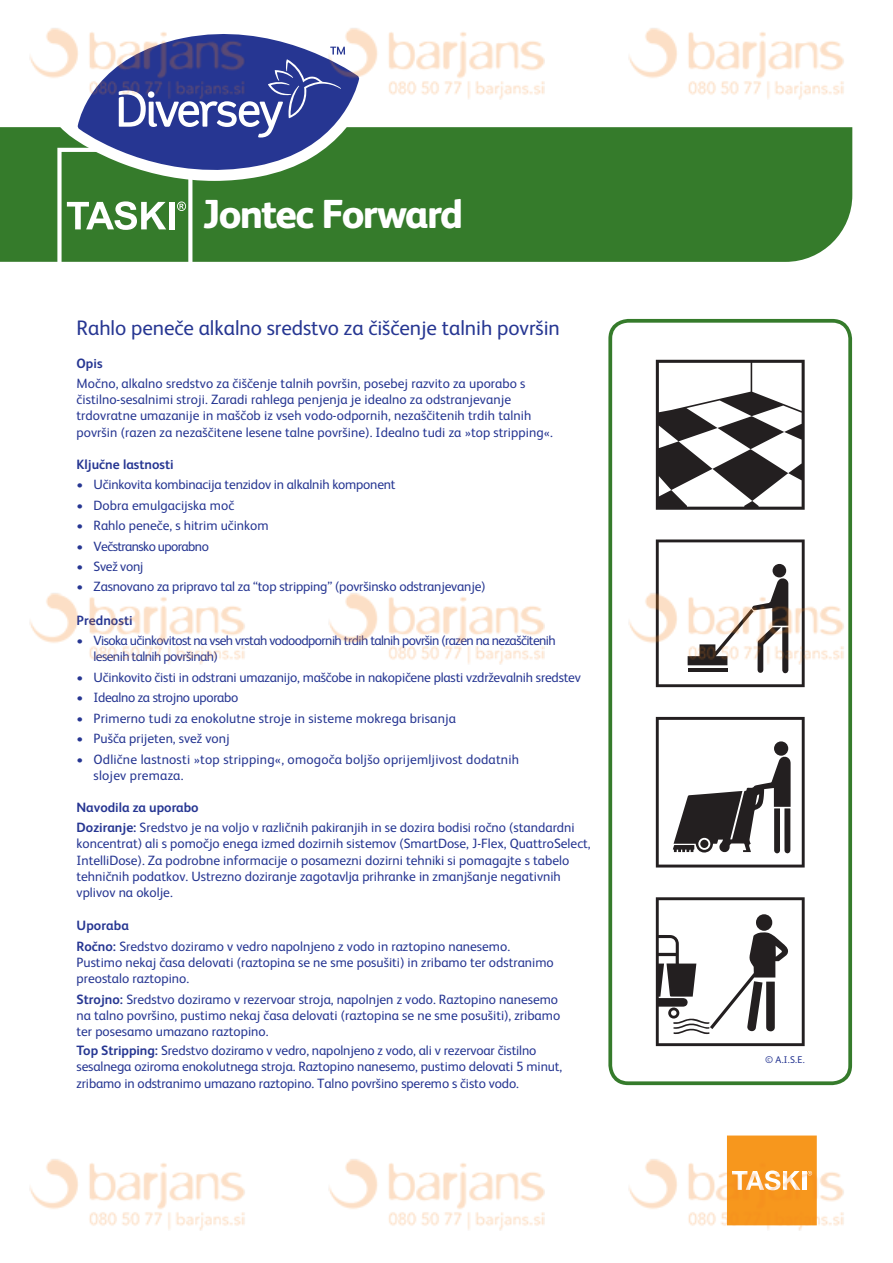
<style>
.page{position:relative;width:893px;height:1263px;background:#fff}
.page>*{position:absolute;margin:0;border:0;box-sizing:border-box;transform-origin:0 0}
.t1{font:800 40.5px "FS Albert";letter-spacing:-.045em;color:#fff}
.t2{font:21px "FS Albert";letter-spacing:-.005em;color:#263692}
.t3{font:13.5px/16.2px "FS Albert";color:#263692}
.t4{font:13.5px/16.2px "FS Albert";letter-spacing:-.04em;color:#263692}
.t5{font:13.5px "FS Albert";letter-spacing:-.025em;color:#263692}
.t6{font:700 13.5px "FS Albert";color:#263692}
.t7{font:9.75px "FS Albert";color:#263692}
.s1{font-weight:700}
</style>
<div class="page">
<div style="left:0;top:127px;width:852px;height:135px;background:#357b2b"></div>
<div style="left:727px;top:1135px;width:90px;height:18px;background:#f7971d"></div>
<svg style="left:57px;top:148px;width:135px;height:114px;background:#5b9352"></svg>
<div style="left:169px;top:202px;width:6px;height:27px;background:#fff"></div>
<svg style="left:608px;top:319px;width:244px;height:766px"></svg>
<svg style="left:58px;top:125px;width:316px;height:56px;fill:#357b2b"></svg>
<svg style="left:78px;top:39px;width:281px;height:143px"></svg>
<svg style="left:119px;top:47px;width:226px;height:91px"></svg>
<svg style="left:656px;top:897px;width:149px;height:149px"></svg>
<div style="left:756px;top:914px;width:16px;height:17px;background:#231f20;border-radius:50%"></div>
<svg style="left:656px;top:360px;width:149px;height:150px"></svg>
<svg style="left:656px;top:539px;width:149px;height:148px"></svg>
<div style="left:772px;top:564px;width:14px;height:13px;background:#231f20;border-radius:50%"></div>
<svg style="left:656px;top:717px;width:149px;height:150px"></svg>
<div style="left:700px;top:840px;width:8px;height:8px;background:#231f20;border-radius:50%"></div>
<img style="left:29px;top:28px;width:243px;height:82px">
<img style="left:322px;top:28px;width:223px;height:82px">
<img style="left:628px;top:28px;width:216px;height:72px">
<img style="left:29px;top:593px;width:216px;height:72px">
<img style="left:328px;top:593px;width:217px;height:72px">
<img style="left:621px;top:588px;width:232px;height:87px">
<img style="left:29px;top:1159px;width:216px;height:72px">
<img style="left:328px;top:1159px;width:217px;height:72px">
<img style="left:628px;top:1153px;width:216px;height:78px">
<h1 class="t1" style="left:202px;top:190px;width:262px">Jontec Forward</h1>
<h2 class="t2" style="left:77px;top:316px;width:485px">Rahlo peneče alkalno sredstvo za čiščenje talnih površin</h2>
<p class="t6" style="left:77px;top:355px;width:28px">Opis</p>
<p class="t3" style="left:77px;top:375px;width:478px">Močno, alkalno sredstvo za čiščenje talnih površin, posebej razvito za uporabo s čistilno-sesalnimi stroji. Zaradi rahlega penjenja je idealno za odstranjevanje trdovratne umazanije in maščob iz vseh vodo-odpornih, nezaščitenih trdih talnih površin (razen za nezaščitene lesene talne površine). Idealno tudi za »top stripping«.</p>
<p class="t6" style="left:77px;top:456px;width:99px">Ključne lastnosti</p>
<p class="t3" style="left:77px;top:476px;width:321px">• Učinkovita kombinacija tenzidov in alkalnih komponent</p>
<p class="t3" style="left:77px;top:497px;width:159px">• Dobra emulgacijska moč</p>
<p class="t3" style="left:77px;top:517px;width:194px">• Rahlo peneče, s hitrim učinkom</p>
<p class="t4" style="left:77px;top:538px;width:134px">• Večstransko uporabno</p>
<p class="t5" style="left:77px;top:559px;width:68px">• Svež vonj</p>
<p class="t3" style="left:77px;top:579px;width:411px">• Zasnovano za pripravo tal za “top stripping” (površinsko odstranjevanje)</p>
<p class="t6" style="left:77px;top:612px;width:58px">Prednosti</p>
<p class="t4" style="left:94px;top:632px;width:464px;text-indent:-17px">• Visoka učinkovitost na vseh vrstah vodoodpornih trdih talnih površin (razen na nezaščitenih lesenih talnih površinah)</p>
<p class="t3" style="left:77px;top:669px;width:506px">• Učinkovito čisti in odstrani umazanijo, maščobe in nakopičene plasti vzdrževalnih sredstev</p>
<p class="t5" style="left:77px;top:690px;width:163px">• Idealno za strojno uporabo</p>
<p class="t3" style="left:77px;top:710px;width:381px">• Primerno tudi za enokolutne stroje in sisteme mokrega brisanja</p>
<p class="t3" style="left:77px;top:730px;width:155px">• Pušča prijeten, svež vonj</p>
<p class="t3" style="left:94px;top:751px;width:427px;text-indent:-17px">• Odlične lastnosti »top stripping«, omogoča boljšo oprijemljivost dodatnih slojev premaza.</p>
<p class="t3" style="left:77px;top:797px;width:500px;line-height:20.4px"><span class="s1">Navodila za uporabo<br>Doziranje:</span> Sredstvo je na voljo v različnih pakiranjih in se dozira bodisi ročno (standardni</p>
<p class="t3" style="left:77px;top:836px;width:516px">koncentrat) ali s pomočjo enega izmed dozirnih sistemov (SmartDose, J-Flex, QuattroSelect, IntelliDose). Za podrobne informacije o posamezni dozirni tehniki si pomagajte s tabelo tehničnih podatkov. Ustrezno doziranje zagotavlja prihranke in zmanjšanje negativnih vplivov na okolje.</p>
<p class="t3" style="left:77px;top:915px;width:435px;line-height:20.4px"><span class="s1">Uporaba<br>Ročno:</span> Sredstvo doziramo v vedro napolnjeno z vodo in raztopino nanesemo.</p>
<p class="t3" style="left:77px;top:954px;width:479px">Pustimo nekaj časa delovati (raztopina se ne sme posušiti) in zribamo ter odstranimo preostalo raztopino.</p>
<p class="t3" style="left:77px;top:991px;width:485px"><span class="s1">Strojno:</span> Sredstvo doziramo v rezervoar stroja, napolnjen z vodo. Raztopino nanesemo na talno površino, pustimo nekaj časa delovati (raztopina se ne sme posušiti), zribamo ter posesamo umazano raztopino.</p>
<p class="t3" style="left:77px;top:1042px;width:487px"><span class="s1">Top Stripping:</span> Sredstvo doziramo v vedro, napolnjeno z vodo, ali v rezervoar čistilno sesalnega oziroma enokolutnega stroja. Raztopino nanesemo, pustimo delovati 5 minut, zribamo in odstranimo umazano raztopino. Talno površino speremo s čisto vodo.</p>
<p class="t7" style="left:765px;top:1054px;width:41px">© A.I.S.E.</p>
</div>
